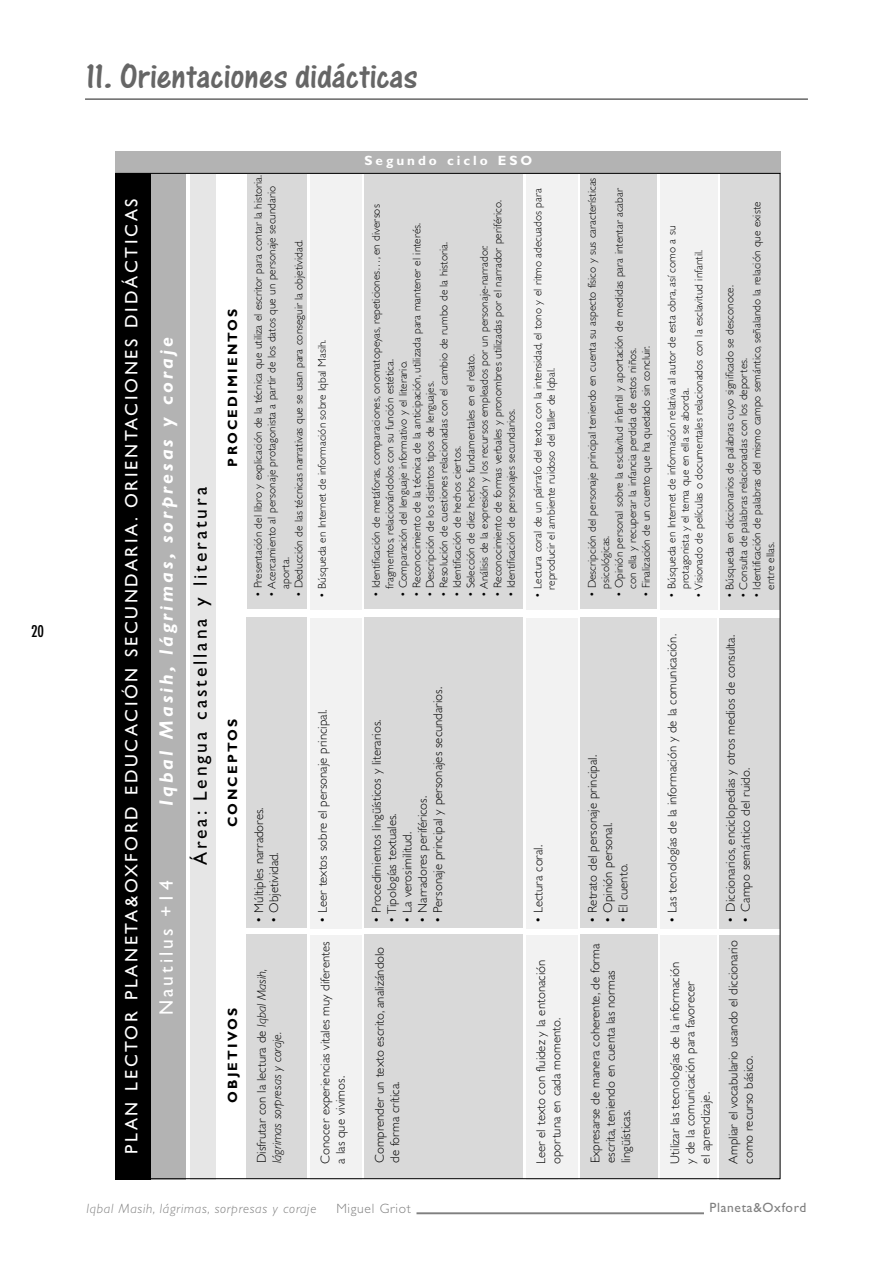
<style>
.page{position:relative;width:893px;height:1263px;background:#fff}
.page>*{position:absolute;margin:0;border:0;box-sizing:border-box;transform-origin:0 0}
.t1{font:36px "One Stroke Script Plain";color:#666}
.t2{font:italic 700 19.5px "Gill Sans";letter-spacing:.16em;color:#fff}
.t3{font:19.5px "Gill Sans";letter-spacing:.15em;color:#000}
.t4{font:19.5px "Gill Sans";letter-spacing:.15em;color:#fff}
.t5{font:18px "Gill Sans";letter-spacing:.15em;color:#fff}
.t6{font:500 condensed 15.75px "Futura";color:#000}
.t7{font:italic 300 13.5px "Gill Sans";letter-spacing:.05em;color:#808080}
.t8{font:700 13.5px "Gill Sans";letter-spacing:.165em;color:#000}
.t9{font:700 13.5px "Gill Sans";letter-spacing:.22em;color:#fff}
.t10{font:13.5px "Gill Sans";letter-spacing:.05em;color:#808080}
.t11{font:300 13.5px "Gill Sans";letter-spacing:.05em;color:#808080}
.t12{font:300 12.75px/15.3px "Gill Sans";color:#000}
.t13{font:italic 300 12.75px/15.3px "Gill Sans";color:#000}
.t14{font:300 11.25px/13.5px "Gill Sans";color:#000}
.s1{font-style:normal}
</style>
<div class="page">
<hr style="left:85px;top:98px;width:723px;height:2px;background:#666">
<hr style="left:416px;top:1212px;width:288px;height:2px;background:#808080">
<div style="left:115px;top:151px;width:666px;height:23px;background:#b3b3b3"></div>
<div style="left:115px;top:173px;width:36px;height:1006px;background:#000"></div>
<div style="left:151px;top:173px;width:34px;height:1006px;background:#b3b3b3"></div>
<div style="left:190px;top:173px;width:25px;height:1006px;background:#e6e6e6"></div>
<div style="left:247px;top:935px;width:60px;height:244px;background:#d9d9d9"></div>
<div style="left:247px;top:618px;width:60px;height:310px;background:#d9d9d9"></div>
<div style="left:247px;top:174px;width:59px;height:435px;background:#d9d9d9"></div>
<div style="left:310px;top:935px;width:51px;height:244px;background:#f2f2f2"></div>
<div style="left:310px;top:618px;width:51px;height:310px;background:#f2f2f2"></div>
<div style="left:310px;top:174px;width:52px;height:435px;background:#f2f2f2"></div>
<div style="left:365px;top:935px;width:158px;height:244px;background:#d9d9d9"></div>
<div style="left:365px;top:618px;width:158px;height:310px;background:#d9d9d9"></div>
<div style="left:365px;top:174px;width:158px;height:435px;background:#d9d9d9"></div>
<div style="left:526px;top:935px;width:51px;height:245px;background:#f2f2f2"></div>
<div style="left:526px;top:618px;width:51px;height:311px;background:#f2f2f2"></div>
<div style="left:526px;top:174px;width:51px;height:436px;background:#f2f2f2"></div>
<div style="left:581px;top:935px;width:77px;height:244px;background:#d9d9d9"></div>
<div style="left:581px;top:618px;width:76px;height:310px;background:#d9d9d9"></div>
<div style="left:581px;top:174px;width:76px;height:435px;background:#d9d9d9"></div>
<div style="left:660px;top:935px;width:57px;height:244px;background:#f2f2f2"></div>
<div style="left:660px;top:618px;width:56px;height:310px;background:#f2f2f2"></div>
<div style="left:660px;top:174px;width:57px;height:435px;background:#f2f2f2"></div>
<div style="left:720px;top:935px;width:60px;height:245px;background:#d9d9d9"></div>
<div style="left:720px;top:618px;width:60px;height:311px;background:#d9d9d9"></div>
<div style="left:720px;top:174px;width:59px;height:436px;background:#d9d9d9"></div>
<h3 class="t6" style="left:31px;top:623px;width:15px">20</h3>
<h1 class="t1" style="left:87px;top:65px;width:332px">11. Orientaciones didácticas</h1>
<h3 class="t5" style="left:125px;top:1154px;width:957px;rotate:-90deg">PLAN LECTOR PLANETA&amp;OXFORD EDUCACIÓN SECUNDARIA. ORIENTACIONES DIDÁCTICAS</h3>
<h2 class="t2" style="left:159px;top:806px;width:471px;rotate:-90deg">Iqbal Masih, lágrimas, sorpresas y coraje</h2>
<h2 class="t4" style="left:159px;top:1015px;width:136px;rotate:-90deg">Nautilus +14</h2>
<h2 class="t3" style="left:193px;top:865px;width:379px;rotate:-90deg">Área: Lengua castellana y literatura</h2>
<p class="t8" style="left:227px;top:467px;width:160px;rotate:-90deg">PROCEDIMIENTOS</p>
<p class="t14" style="left:252px;top:597px;width:424px;rotate:-90deg">• Presentación del libro y explicación de la técnica que utiliza el escritor para contar la historia.</p>
<p class="t14" style="left:266px;top:589px;width:405px;text-indent:-9px;rotate:-90deg">• Acercamiento al personaje protagonista a partir de los datos que un personaje secundario aporta.</p>
<p class="t14" style="left:293px;top:597px;width:359px;rotate:-90deg">• Deducción de las técnicas narrativas que se usan para conseguir la objetividad.</p>
<p class="t14" style="left:316px;top:598px;width:259px;rotate:-90deg">• Búsqueda en Internet de información sobre Iqbal Masih.</p>
<p class="t8" style="left:227px;top:827px;width:110px;rotate:-90deg">CONCEPTOS</p>
<p class="t12" style="left:252px;top:923px;width:117px;rotate:-90deg">• Múltiples narradores.</p>
<p class="t12" style="left:268px;top:923px;width:72px;rotate:-90deg">• Objetividad.</p>
<p class="t8" style="left:227px;top:1103px;width:97px;rotate:-90deg">OBJETIVOS</p>
<p class="t13" style="left:255px;top:1163px;width:195px;rotate:-90deg"><span class="s1">Disfrutar con la lectura de</span> Iqbal Masih, lágrimas sorpresas y coraje.</p>
<p class="t12" style="left:316px;top:923px;width:215px;rotate:-90deg">• Leer textos sobre el personaje principal.</p>
<p class="t12" style="left:319px;top:1163px;width:224px;rotate:-90deg">Conocer experiencias vitales muy diferentes a las que vivimos.</p>
<p class="t9" style="left:364px;top:156px;width:169px">Segundo ciclo ESO</p>
<p class="t14" style="left:492px;top:597px;width:399px;rotate:-90deg">• Reconocimiento de formas verbales y pronombres utilizadas por el narrador periférico.</p>
<p class="t14" style="left:370px;top:589px;width:386px;text-indent:-9px;rotate:-90deg">• Identificación de metáforas, comparaciones, onomatopeyas, repeticiones…, en diversos fragmentos, relacionándolos con su función estética.</p>
<p class="t14" style="left:411px;top:597px;width:376px;rotate:-90deg">• Reconocimiento de la técnica de la anticipación, utilizada para mantener el interés.</p>
<p class="t14" style="left:438px;top:597px;width:357px;rotate:-90deg">• Resolución de cuestiones relacionadas con el cambio de rumbo de la historia.</p>
<p class="t14" style="left:478px;top:597px;width:353px;rotate:-90deg">• Análisis de la expresión y los recursos empleados por un personaje-narrador.</p>
<p class="t14" style="left:465px;top:597px;width:245px;rotate:-90deg">• Selección de diez hechos fundamentales en el relato.</p>
<p class="t14" style="left:397px;top:597px;width:238px;rotate:-90deg">• Comparación del lenguaje informativo y el literario.</p>
<p class="t14" style="left:424px;top:597px;width:218px;rotate:-90deg">• Descripción de los distintos tipos de lenguajes.</p>
<p class="t14" style="left:505px;top:597px;width:190px;rotate:-90deg">• Identificación de personajes secundarios.</p>
<p class="t14" style="left:451px;top:597px;width:152px;rotate:-90deg">• Identificación de hechos ciertos.</p>
<p class="t14" style="left:532px;top:589px;width:403px;text-indent:-9px;rotate:-90deg">• Lectura coral de un párrafo del texto con la intensidad, el tono y el ritmo adecuados para reproducir el ambiente ruidoso del taller de Iqbal.</p>
<p class="t12" style="left:431px;top:923px;width:237px;rotate:-90deg">• Personaje principal y personajes secundarios.</p>
<p class="t12" style="left:370px;top:923px;width:205px;rotate:-90deg">• Procedimientos lingüísticos y literarios.</p>
<p class="t12" style="left:416px;top:923px;width:128px;rotate:-90deg">• Narradores periféricos.</p>
<p class="t12" style="left:386px;top:923px;width:111px;rotate:-90deg">• Tipologías textuales.</p>
<p class="t12" style="left:401px;top:923px;width:92px;rotate:-90deg">• La verosimilitud.</p>
<p class="t12" style="left:373px;top:1163px;width:218px;rotate:-90deg">Comprender un texto escrito, analizándolo de forma crítica.</p>
<p class="t12" style="left:532px;top:923px;width:80px;rotate:-90deg">• Lectura coral.</p>
<p class="t12" style="left:534px;top:1164px;width:206px;rotate:-90deg">Leer el texto con fluidez y la entonación oportuna en cada momento.</p>
<p class="t7" style="left:87px;top:1204px;width:231px">Iqbal Masih, lágrimas, sorpresas y coraje</p>
<p class="t11" style="left:336px;top:1204px;width:76px">Miguel Griot</p>
<p class="t14" style="left:586px;top:589px;width:413px;text-indent:-9px;rotate:-90deg">• Descripción del personaje principal teniendo en cuenta su aspecto físico y sus características psicológicas.</p>
<p class="t14" style="left:613px;top:589px;width:402px;text-indent:-9px;rotate:-90deg">• Opinión personal sobre la esclavitud infantil y aportación de medidas para intentar acabar con ella y recuperar la infancia perdida de estos niños.</p>
<p class="t14" style="left:640px;top:597px;width:253px;rotate:-90deg">• Finalización de un cuento que ha quedado sin concluir.</p>
<p class="t14" style="left:666px;top:589px;width:365px;text-indent:-9px;rotate:-90deg">• Búsqueda en Internet de información relativa al autor de esta obra, así como a su protagonista y el tema que en ella se aborda.</p>
<p class="t14" style="left:693px;top:598px;width:349px;rotate:-90deg">• Visionado de películas o documentales relacionados con la esclavitud infantil.</p>
<p class="t14" style="left:751px;top:589px;width:389px;text-indent:-9px;rotate:-90deg">• Identificación de palabras del mismo campo semántico, señalando la relación que existe entre ellas.</p>
<p class="t14" style="left:724px;top:598px;width:315px;rotate:-90deg">• Búsqueda en diccionarios de palabras cuyo significado se desconoce.</p>
<p class="t14" style="left:738px;top:598px;width:241px;rotate:-90deg">• Consulta de palabras relacionadas con los deportes.</p>
<p class="t12" style="left:586px;top:923px;width:169px;rotate:-90deg">• Retrato del personaje principal.</p>
<p class="t12" style="left:601px;top:923px;width:102px;rotate:-90deg">• Opinión personal.</p>
<p class="t12" style="left:617px;top:923px;width:61px;rotate:-90deg">• El cuento.</p>
<p class="t12" style="left:589px;top:1163px;width:221px;rotate:-90deg">Expresarse de manera coherente, de forma escrita, teniendo en cuenta las normas lingüísticas.</p>
<p class="t12" style="left:666px;top:923px;width:290px;rotate:-90deg">• Las tecnologías de la información y de la comunicación.</p>
<p class="t12" style="left:668px;top:1163px;width:203px;rotate:-90deg">Utilizar las tecnologías de la información y de la comunicación para favorecer<br>el aprendizaje.</p>
<p class="t12" style="left:724px;top:923px;width:290px;rotate:-90deg">• Diccionarios, enciclopedias y otros medios de consulta.</p>
<p class="t12" style="left:739px;top:923px;width:157px;rotate:-90deg">• Campo semántico del ruido.</p>
<p class="t12" style="left:727px;top:1163px;width:225px;rotate:-90deg">Ampliar el vocabulario usando el diccionario como recurso básico.</p>
<p class="t10" style="left:710px;top:1202px;width:98px">Planeta&amp;Oxford</p>
</div>
